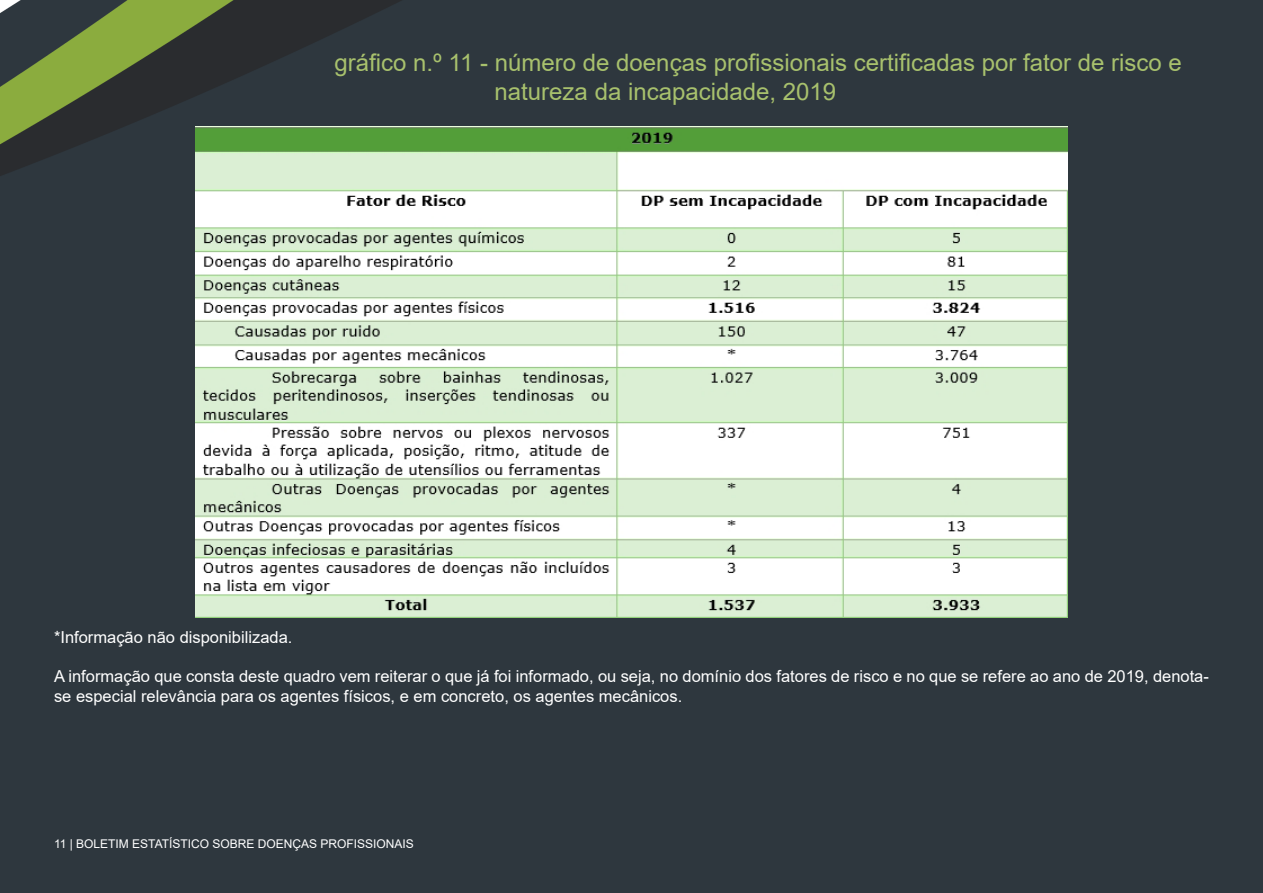
<style>
.page{position:relative;width:1263px;height:893px;background:#2e373e}
.page>*{position:absolute;margin:0;border:0;box-sizing:border-box;transform-origin:0 0}
.t1{font:24px "Arial";color:#a8c16d}
.t2{font:16.5px/19.8px "Arial";color:#fff}
.t3{font:12px "Arial";color:#fff}
</style>
<div class="page">
<img style="left:195px;top:126px;width:872px;height:492px">
<p class="t1" style="left:334px;top:47px;width:849px">gráfico n.º 11 - número de doenças profissionais certificadas por fator de risco e</p>
<p class="t1" style="left:495px;top:75px;width:343px">natureza da incapacidade, 2019</p>
<p class="t2" style="left:54px;top:627px;width:240px">*Informação não disponibilizada.</p>
<p class="t2" style="left:54px;top:666px;width:1156px">A informação que consta deste quadro vem reiterar o que já foi informado, ou seja, no domínio dos fatores de risco e no que se refere ao ano de 2019, denota&shy;se especial relevância para os agentes físicos, e em concreto, os agentes mecânicos.</p>
<p class="t3" style="left:54px;top:836px;width:361px">11 | BOLETIM ESTATÍSTICO SOBRE DOENÇAS PROFISSIONAIS</p>
</div>
